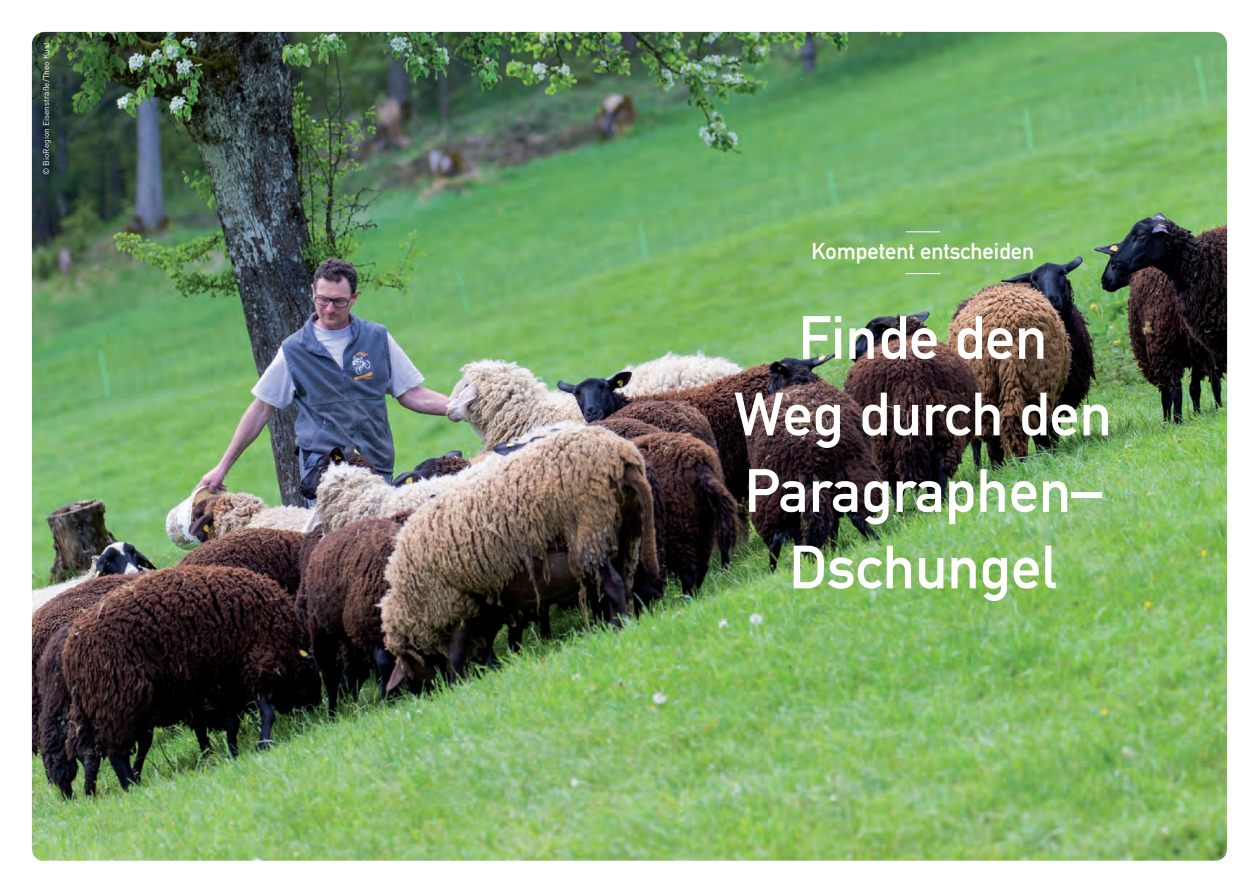
<style>
.page{position:relative;width:1259px;height:893px;background:#fff}
.page>*{position:absolute;margin:0;border:0;box-sizing:border-box;transform-origin:0 0}
.t1{font:60px/76.5px "DIN Mittelschrift";color:#fff;text-align:center}
.t2{font:22.5px "DIN Mittelschrift";color:#fff}
.t3{font:8.25px "DIN";letter-spacing:.005em;color:#fff}
</style>
<div class="page">
<img style="left:32px;top:32px;width:1195px;height:829px">
<hr style="left:905px;top:231px;width:35px;height:1px;background:#fff">
<hr style="left:905px;top:273px;width:35px;height:1px;background:#fff">
<p class="t3" style="left:41px;top:175px;width:134px;rotate:-90deg">© BioRegion Eisenstraße/Theo Kust</p>
<p class="t2" style="left:811px;top:238px;width:224px">Kompetent entscheiden</p>
<p class="t1" style="left:734px;top:300px;width:379px">Finde den<br>Weg durch den<br>Paragraphen–<br>Dschungel</p>
</div>
